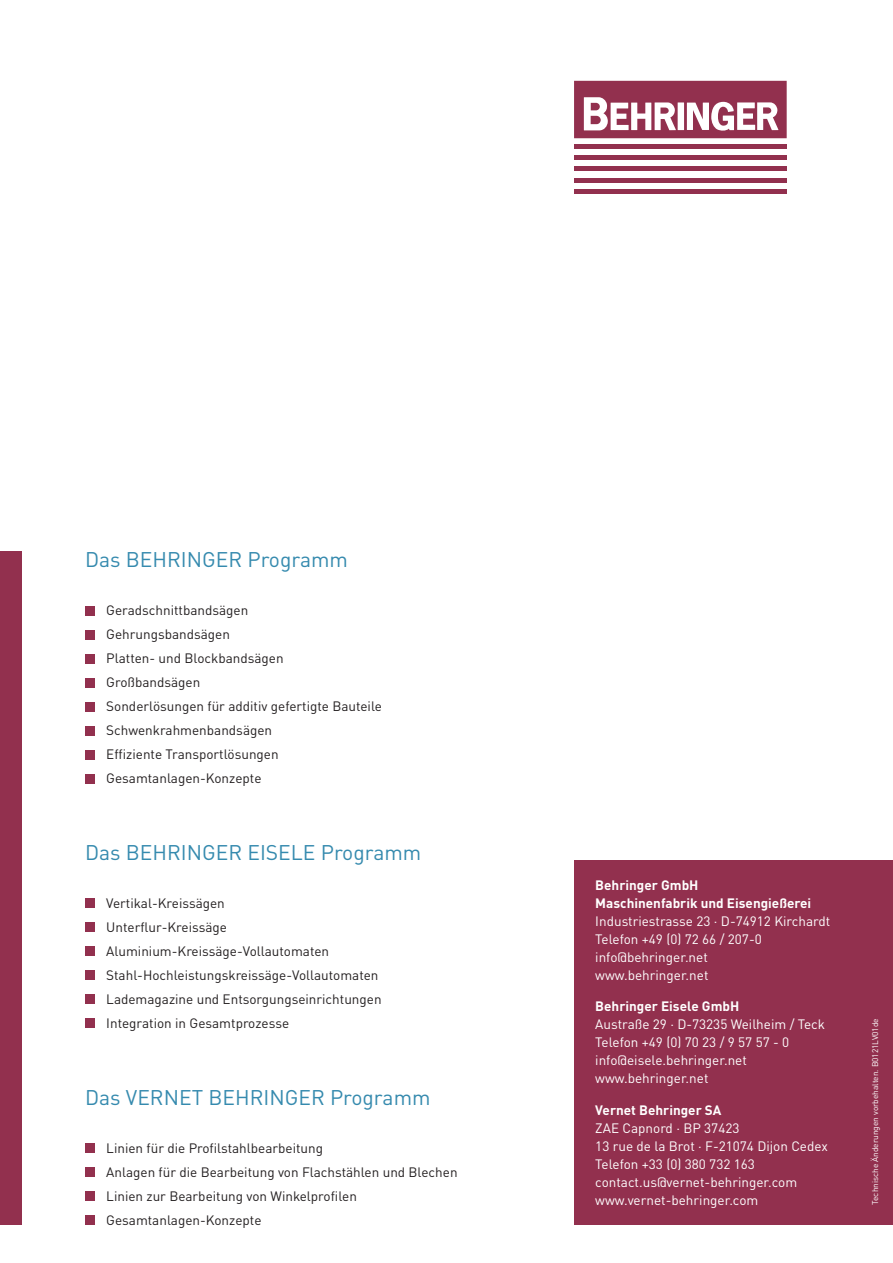
<style>
.page{position:relative;width:893px;height:1263px;background:#fff}
.page>*{position:absolute;margin:0;border:0;box-sizing:border-box;transform-origin:0 0}
.t1{font:21px "DIN Pro";color:#358aae}
.t2{font:13.5px/24px "DIN Pro";color:#231f20}
.t3{font:13.5px/18px "DIN Pro";color:#fff}
.t4{font:700 13.5px/18px "DIN Pro";color:#fff}
.t5{font:8.25px "DIN Pro";color:#fff}
</style>
<div class="page">
<div style="left:574px;top:860px;width:319px;height:365px;background:#92304e"></div>
<div style="left:0;top:551px;width:21px;height:674px;background:#92304e"></div>
<div style="left:574px;top:144px;width:213px;height:5px;background:#92304e"></div>
<div style="left:574px;top:155px;width:213px;height:5px;background:#92304e"></div>
<div style="left:574px;top:166px;width:213px;height:5px;background:#92304e"></div>
<div style="left:574px;top:178px;width:213px;height:5px;background:#92304e"></div>
<div style="left:574px;top:189px;width:213px;height:5px;background:#92304e"></div>
<svg style="left:574px;top:81px;width:213px;height:57px"></svg>
<div style="left:85px;top:606px;width:10px;height:9px;background:#92304e"></div>
<div style="left:85px;top:630px;width:10px;height:9px;background:#92304e"></div>
<div style="left:85px;top:654px;width:10px;height:9px;background:#92304e"></div>
<div style="left:85px;top:678px;width:10px;height:9px;background:#92304e"></div>
<div style="left:85px;top:702px;width:10px;height:9px;background:#92304e"></div>
<div style="left:85px;top:726px;width:10px;height:9px;background:#92304e"></div>
<div style="left:85px;top:750px;width:10px;height:9px;background:#92304e"></div>
<div style="left:85px;top:774px;width:10px;height:9px;background:#92304e"></div>
<div style="left:85px;top:898px;width:10px;height:10px;background:#92304e"></div>
<div style="left:85px;top:922px;width:10px;height:10px;background:#92304e"></div>
<div style="left:85px;top:946px;width:10px;height:10px;background:#92304e"></div>
<div style="left:85px;top:970px;width:10px;height:10px;background:#92304e"></div>
<div style="left:85px;top:994px;width:10px;height:10px;background:#92304e"></div>
<div style="left:85px;top:1018px;width:10px;height:10px;background:#92304e"></div>
<div style="left:85px;top:1143px;width:10px;height:10px;background:#92304e"></div>
<div style="left:85px;top:1167px;width:10px;height:10px;background:#92304e"></div>
<div style="left:85px;top:1191px;width:10px;height:10px;background:#92304e"></div>
<div style="left:85px;top:1215px;width:10px;height:10px;background:#92304e"></div>
<h1 class="t1" style="left:85px;top:549px;width:264px">Das BEHRINGER Programm</h1>
<p class="t2" style="left:106px;top:599px;width:277px">Geradschnittbandsägen<br>Gehrungsbandsägen<br>Platten- und Blockbandsägen<br>Großbandsägen<br>Sonderlösungen für additiv gefertigte Bauteile<br>Schwenkrahmenbandsägen<br>Effiziente Transportlösungen<br>Gesamtanlagen-Konzepte</p>
<h1 class="t1" style="left:85px;top:841px;width:338px">Das BEHRINGER EISELE Programm</h1>
<p class="t2" style="left:106px;top:892px;width:277px">Vertikal-Kreissägen<br>Unterflur-Kreissäge Aluminium-Kreissäge-Vollautomaten Stahl-Hochleistungskreissäge-Vollautomaten Lademagazine und Entsorgungseinrichtungen Integration in Gesamtprozesse</p>
<h1 class="t1" style="left:85px;top:1086px;width:347px">Das VERNET BEHRINGER Programm</h1>
<p class="t2" style="left:106px;top:1136px;width:353px">Linien für die Profilstahlbearbeitung<br>Anlagen für die Bearbeitung von Flachstählen und Blechen Linien zur Bearbeitung von Winkelprofilen Gesamtanlagen-Konzepte</p>
<p class="t4" style="left:595px;top:876px;width:217px">Behringer GmbH<br>Maschinenfabrik und Eisengießerei</p>
<p class="t3" style="left:595px;top:912px;width:236px">Industriestrasse 23 · D-74912 Kirchardt<br>Telefon +49 (0) 72 66 / 207-0 info@behringer.net<br>www.behringer.net</p>
<p class="t4" style="left:595px;top:998px;width:145px">Behringer Eisele GmbH</p>
<p class="t3" style="left:595px;top:1016px;width:231px">Austraße 29 · D-73235 Weilheim / Teck<br>Telefon +49 (0) 70 23 / 9 57 57 - 0 info@eisele.behringer.net www.behringer.net</p>
<p class="t4" style="left:595px;top:1101px;width:128px">Vernet Behringer SA</p>
<p class="t3" style="left:595px;top:1119px;width:234px">ZAE Capnord · BP 37423<br>13 rue de la Brot · F-21074 Dijon Cedex<br>Telefon +33 (0) 380 732 163 contact.us@vernet-behringer.com www.vernet-behringer.com</p>
<p class="t5" style="left:871px;top:1205px;width:188px;rotate:-90deg">Technische Änderungen vorbehalten. B0121LV01de</p>
</div>
